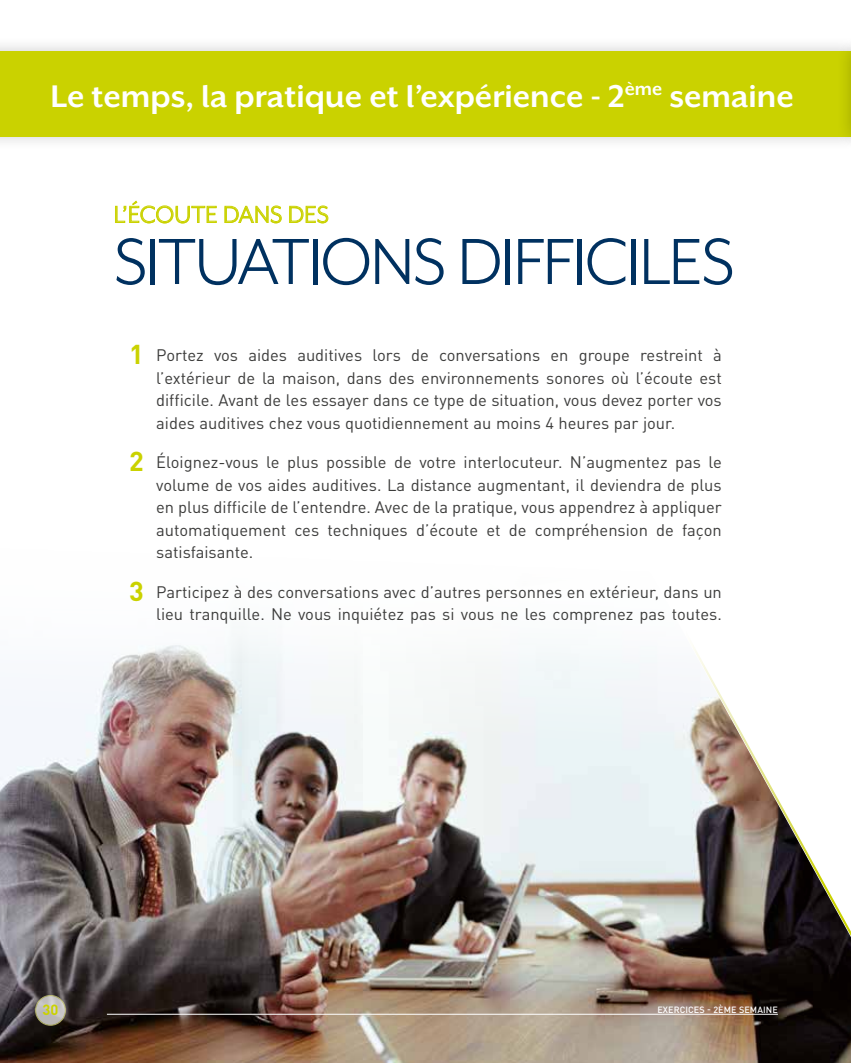
<style>
.page{position:relative;width:851px;height:1063px;background:#fff}
.page>*{position:absolute;margin:0;border:0;box-sizing:border-box;transform-origin:0 0}
.t1{font:75px "Mr Eaves XL Mod OT";letter-spacing:-.02em;color:#003160}
.t2{font:700 36px "Mr Eaves XL San OT";color:#fff}
.t3{font:27px "Mr Eaves XL Mod OT";letter-spacing:.01em;color:#cad200}
.t4{font:16.5px/22.5px "DINOT";color:#3c3c3b;text-align:justify}
.t5{font:700 14.7px "DINOT";color:#cad200}
.t6{font:500 9px "DINOT";letter-spacing:.01em;color:#fff}
.s1{font-weight:700;font-size:27px;color:#cad200}
</style>
<div class="page">
<img style="left:0;top:636px;width:641px;height:427px">
<img style="left:641px;top:646px;width:209px;height:417px">
<svg style="left:36px;top:996px;width:29px;height:29px"></svg>
<div style="left:35px;top:995px;width:31px;height:31px;border:1px solid #e1e382;border-radius:50%"></div>
<div style="left:0;top:36px;width:850px;height:115px;background:#000;opacity:.2"></div>
<div style="left:0;top:51px;width:850px;height:85px;background:#cad200"></div>
<svg style="left:115px;top:200px;width:102px;height:24px"></svg>
<svg style="left:224px;top:205px;width:58px;height:19px"></svg>
<svg style="left:289px;top:205px;width:39px;height:19px"></svg>
<div style="left:835px;top:36px;width:15px;height:115px;background:#000;opacity:.2"></div>
<hr style="left:850px;top:51px;width:1px;height:85px;background:#cad200">
<hr style="left:107px;top:1014px;width:670px;height:1px;background:#fff">
<h2 class="t2" style="left:50px;top:76px;width:744px">Le temps, la pratique et l’expérience - 2<sup>ème</sup> semaine</h2>
<h3 class="t3" style="left:114px;top:201px;width:216px">L’ÉCOUTE DANS DES</h3>
<h1 class="t1" style="left:114px;top:224px;width:622px">SITUATIONS DIFFICILES</h1>
<p class="t4" style="left:156px;top:344px;width:567px;text-indent:-27px"><span class="s1">1</span> Portez vos aides auditives lors de conversations en groupe restreint à l’extérieur de la maison, dans des environnements sonores où l’écoute est difficile. Avant de les essayer dans ce type de situation, vous devez porter vos aides auditives chez vous quotidiennement au moins 4 heures par jour.</p>
<p class="t4" style="left:156px;top:451px;width:567px;text-indent:-27px"><span class="s1">2</span> Éloignez-vous le plus possible de votre interlocuteur. N’augmentez pas le volume de vos aides auditives. La distance augmentant, il deviendra de plus en plus difficile de l’entendre. Avec de la pratique, vous appendrez à appliquer automatiquement ces techniques d’écoute et de compréhension de façon satisfaisante.</p>
<p class="t4" style="left:129px;top:580px;width:594px;text-align:right"><span class="s1">3</span> Participez à des conversations avec d’autres personnes en extérieur, dans un lieu tranquille. Ne vous inquiétez pas si vous ne les comprenez pas toutes.</p>
<p class="t5" style="left:43px;top:1000px;width:17px">30</p>
<p class="t6" style="left:657px;top:1004px;width:122px">EXERCICES - 2ÈME SEMAINE</p>
</div>
